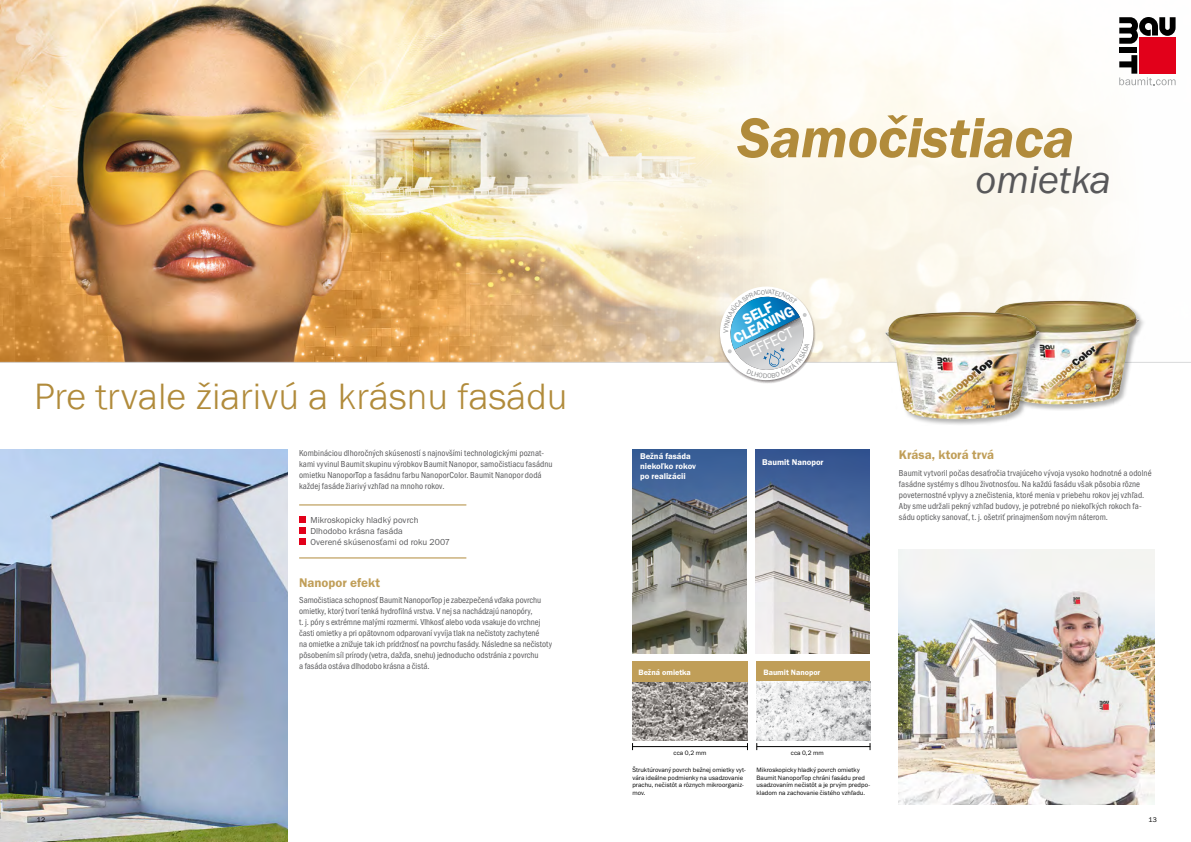
<style>
.page{position:relative;width:1191px;height:842px;background:#fff}
.page>*{position:absolute;margin:0;border:0;box-sizing:border-box;transform-origin:0 0}
.t1{font:58px "BM Franklin Gothic URW Dem Ita";letter-spacing:-.01em;color:#b18b3b}
.t2{font:40px "BM Franklin Gothic URW Boo Ita";color:#58585a}
.t3{font:300 38px "BM Franklin Gothic URW";color:#b18b3b}
.t4{font:15.5px "Franklin Got Itc TOT Boo";color:#fff}
.t5{font:15.3px/12.6px "Franklin Got Itc TOT Dem";color:#fff;text-align:center}
.t6{font:13px "BM Franklin Gothic URW Dem";letter-spacing:-.005em;color:#c09e58}
.t7{font:9px/11px "BM Franklin Gothic URW Con Boo";letter-spacing:.01em;color:#58585a}
.t8{font:9px/11px "BM Franklin Gothic URW Boo";letter-spacing:.005em;color:#58585a}
.t9{font:8.6px/9.6px "BM Franklin Gothic URW Dem";color:#fff}
.t10{font:8px "BM Franklin Gothic URW Dem";color:#fff}
.t11{font:7px "BM Franklin Gothic URW Boo";color:#000}
.t12{font:6.9px "Franklin Got Itc TOT Boo";color:#87888a}
.t13{font:6.5px/7.5px "BM Franklin Gothic URW Boo";letter-spacing:.005em;color:#000}
</style>
<div class="page">
<img style="left:955px;top:17px;width:221px;height:294px">
<img style="left:0;top:0;width:955px;height:362px">
<div style="left:632px;top:661px;width:115px;height:21px;background:#c09e58"></div>
<div style="left:756px;top:661px;width:114px;height:21px;background:#c09e58"></div>
<hr style="left:756px;top:746px;width:114px;height:1px;background:#000">
<img style="left:756px;top:682px;width:114px;height:58px">
<hr style="left:632px;top:746px;width:115px;height:1px;background:#000">
<img style="left:632px;top:682px;width:115px;height:58px">
<img style="left:632px;top:449px;width:115px;height:204px">
<img style="left:755px;top:449px;width:115px;height:204px">
<img style="left:899px;top:550px;width:255px;height:254px">
<hr style="left:299px;top:504px;width:167px;height:1px;background:#b18b3b">
<hr style="left:299px;top:557px;width:167px;height:1px;background:#b18b3b">
<img style="left:0;top:449px;width:288px;height:393px">
<hr style="left:0;top:362px;width:1191px;height:1px;background:#d9dadb">
<div style="left:299px;top:517px;width:7px;height:6px;background:#e2001a"></div>
<div style="left:299px;top:528px;width:7px;height:6px;background:#e2001a"></div>
<div style="left:299px;top:539px;width:7px;height:6px;background:#e2001a"></div>
<div style="left:988px;top:299px;width:157px;height:112px;background:#000;opacity:.3"></div>
<img style="left:989px;top:300px;width:150px;height:104px">
<div style="left:884px;top:311px;width:161px;height:115px;background:#000;opacity:.3"></div>
<img style="left:885px;top:312px;width:154px;height:107px">
<div style="left:1119px;top:47px;width:18px;height:6px;background:#000"></div>
<div style="left:1139px;top:37px;width:36px;height:37px;background:#e2001a"></div>
<svg style="left:1119px;top:17px;width:56px;height:27px"></svg>
<svg style="left:1119px;top:55px;width:56px;height:30px"></svg>
<svg style="left:715px;top:279px;width:104px;height:105px"></svg>
<h1 class="t1" style="left:737px;top:100px;width:339px">Samočistiaca</h1>
<h2 class="t2" style="left:975px;top:155px;width:137px">omietka</h2>
<p class="t12" style="left:765px;top:288px;width:5px">V</p>
<h3 class="t3" style="left:34px;top:373px;width:535px">Pre trvale žiarivú a krásnu fasádu</h3>
<p class="t7" style="left:299px;top:448px;width:255px">Kombináciou dlhoročných skúseností s najnovšími technologickými poznat&shy;kami vyvinul Baumit skupinu výrobkov Baumit Nanopor, samočistiacu fasádnu omietku NanoporTop a fasádnu farbu NanoporColor. Baumit Nanopor dodá každej fasáde žiarivý vzhľad na mnoho rokov.</p>
<p class="t8" style="left:310px;top:515px;width:141px">Mikroskopicky hladký povrch<br>Dlhodobo krásna fasáda<br>Overené skúsenosťami od roku 2007</p>
<h3 class="t6" style="left:299px;top:574px;width:82px">Nanopor efekt</h3>
<p class="t7" style="left:299px;top:595px;width:254px">Samočistiaca schopnosť Baumit NanoporTop je zabezpečená vďaka povrchu omietky, ktorý tvorí tenká hydrofilná vrstva. V nej sa nachádzajú nanopóry,<br>t. j. póry s extrémne malými rozmermi. Vlhkosť alebo voda vsakuje do vrchnej časti omietky a pri opätovnom odparovaní vyvíja tlak na nečistoty zachytené<br>na omietke a znižuje tak ich prídržnosť na povrchu fasády. Následne sa nečistoty pôsobením síl prírody (vetra, dažďa, snehu) jednoducho odstránia z povrchu<br>a fasáda ostáva dlhodobo krásna a čistá.</p>
<h3 class="t5" style="left:726px;top:322px;width:67px;rotate:-26deg">SELF<br>CLEANING</h3>
<h3 class="t4" style="left:746px;top:344px;width:49px;rotate:-26deg">EFFECT</h3>
<p class="t9" style="left:640px;top:452px;width:57px">Bežná fasáda niekoľko rokov po realizácii</p>
<p class="t9" style="left:762px;top:457px;width:63px">Baumit Nanopor</p>
<h3 class="t6" style="left:899px;top:447px;width:97px">Krása, ktorá trvá</h3>
<p class="t7" style="left:899px;top:468px;width:254px">Baumit vytvoril počas desaťročia trvajúceho vývoja vysoko hodnotné a odolné fasádne systémy s dlhou životnosťou. Na každú fasádu však pôsobia rôzne poveternostné vplyvy a znečistenia, ktoré menia v priebehu rokov jej vzhľad.<br>Aby sme udržali pekný vzhľad budovy, je potrebné po niekoľkých rokoch fa&shy;sádu opticky sanovať, t. j. ošetriť prinajmenšom novým náterom.</p>
<p class="t10" style="left:638px;top:667px;width:54px">Bežná omietka</p>
<p class="t10" style="left:763px;top:667px;width:58px">Baumit Nanopor</p>
<p class="t13" style="left:673px;top:750px;width:34px">cca 0,2 mm</p>
<p class="t13" style="left:632px;top:766px;width:115px">Štruktúrovaný povrch bežnej omietky vyt&shy;vára ideálne podmienky na usadzovanie prachu, nečistôt a rôznych mikroorganiz&shy;mov.</p>
<p class="t13" style="left:791px;top:750px;width:34px">cca 0,2 mm</p>
<p class="t13" style="left:756px;top:766px;width:115px">Mikroskopicky hladký povrch omietky Baumit NanoporTop chráni fasádu pred usadzovaním nečistôt a je prvým predpo&shy;kladom na zachovanie čistého vzhľadu.</p>
<p class="t11" style="left:37px;top:815px;width:10px">12</p>
<p class="t11" style="left:1148px;top:815px;width:10px">13</p>
</div>
